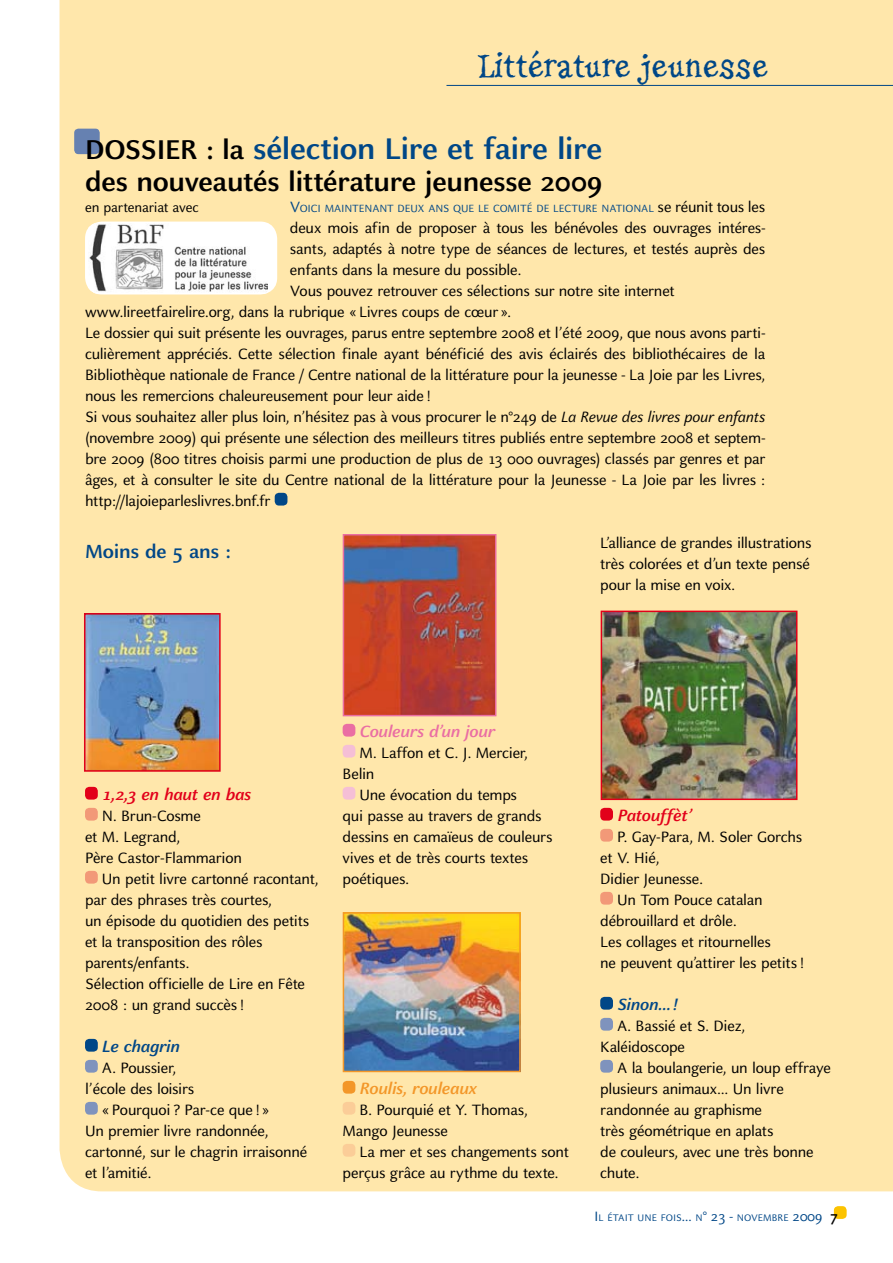
<style>
.page{position:relative;width:893px;height:1263px;background:#fff}
.page>*{position:absolute;margin:0;border:0;box-sizing:border-box;transform-origin:0 0}
.t1{font:500 37.5px "Lire Et Faire Lire Garamome";letter-spacing:.015em;color:#004787}
.t2{font:700 33px "Celeste Sans";letter-spacing:-.015em;color:#004787}
.t3{font:700 30px "Celeste Sans";letter-spacing:-.01em;color:#000}
.t4{font:700 21px "Celeste Sans";letter-spacing:-.015em;color:#004787}
.t5{font:italic 700 18px "Celeste Sans";letter-spacing:-.02em;color:#e2001a}
.t6{font:italic 700 18px "Celeste Sans";letter-spacing:-.02em;color:#004787}
.t7{font:italic 700 18px "Celeste Sans";letter-spacing:-.02em;color:#ea6ea3}
.t8{font:italic 700 18px "Celeste Sans";letter-spacing:-.025em;color:#f39729}
.t9{font:16.5px/21px "Celeste Sans";letter-spacing:-.015em;color:#000}
.t10{font:15px "Celeste Sans";letter-spacing:-.01em;color:#000}
.t11{font:11.55px "Celeste Sans";letter-spacing:-.01em;color:#004787}
.t12{font:10.5px "Celeste Sans";color:#004787}
.s1{font-size:30px;color:#000}
.s2{font-size:16.5px}
.s3{font-size:16.5px;color:#000}
.s4{font-style:italic}
.s5{font-size:15px}
</style>
<div class="page">
<div style="left:60px;top:0;width:833px;height:1191px;background:#ffe7ab"></div>
<div style="left:85px;top:222px;width:192px;height:72px;background:#fff;border-radius:17px"></div>
<img style="left:89px;top:223px;width:179px;height:70px">
<img style="left:87px;top:616px;width:131px;height:153px">
<div style="left:84px;top:613px;width:137px;height:159px;border:2px solid #e2001a"></div>
<img style="left:346px;top:537px;width:147px;height:176px">
<div style="left:343px;top:534px;width:153px;height:182px;border:2px solid #ea6ea3"></div>
<img style="left:604px;top:614px;width:190px;height:183px">
<div style="left:601px;top:611px;width:196px;height:189px;border:2px solid #e2001a"></div>
<img style="left:346px;top:915px;width:172px;height:154px">
<div style="left:343px;top:912px;width:178px;height:160px;border:2px solid #f39729"></div>
<div style="left:74px;top:129px;width:26px;height:25px;background:#6681b1;border-radius:4px"></div>
<div style="left:834px;top:1206px;width:13px;height:13px;background:#fcc300;border-radius:4px"></div>
<hr style="left:446px;top:85px;width:447px;height:1px;background:#004787">
<div style="left:275px;top:493px;width:12px;height:13px;background:#004787;border-radius:4px"></div>
<div style="left:85px;top:787px;width:13px;height:13px;background:#e2001a;border-radius:4px"></div>
<div style="left:85px;top:808px;width:13px;height:13px;background:#f29978;border-radius:4px"></div>
<div style="left:85px;top:871px;width:13px;height:13px;background:#f29978;border-radius:4px"></div>
<div style="left:85px;top:1039px;width:13px;height:13px;background:#004787;border-radius:4px"></div>
<div style="left:85px;top:1060px;width:13px;height:13px;background:#7f93bd;border-radius:4px"></div>
<div style="left:85px;top:1102px;width:13px;height:13px;background:#7f93bd;border-radius:4px"></div>
<div style="left:343px;top:724px;width:12px;height:13px;background:#ea6ea3;border-radius:4px"></div>
<div style="left:343px;top:745px;width:12px;height:13px;background:#f5bfd6;border-radius:4px"></div>
<div style="left:343px;top:787px;width:12px;height:13px;background:#f5bfd6;border-radius:4px"></div>
<div style="left:343px;top:1081px;width:12px;height:13px;background:#f39729;border-radius:4px"></div>
<div style="left:343px;top:1102px;width:12px;height:13px;background:#fbcd98;border-radius:4px"></div>
<div style="left:343px;top:1144px;width:12px;height:13px;background:#fbcd98;border-radius:4px"></div>
<div style="left:600px;top:808px;width:13px;height:13px;background:#e2001a;border-radius:4px"></div>
<div style="left:600px;top:829px;width:13px;height:13px;background:#f29978;border-radius:4px"></div>
<div style="left:600px;top:892px;width:13px;height:13px;background:#f29978;border-radius:4px"></div>
<div style="left:600px;top:997px;width:13px;height:13px;background:#004787;border-radius:4px"></div>
<div style="left:600px;top:1018px;width:13px;height:13px;background:#7f93bd;border-radius:4px"></div>
<div style="left:600px;top:1060px;width:13px;height:13px;background:#7f93bd;border-radius:4px"></div>
<h1 class="t1" style="left:478px;top:44px;width:293px">Littérature jeunesse</h1>
<h2 class="t2" style="left:85px;top:129px;width:519px"><span class="s1">DOSSIER : la</span> sélection Lire et faire lire</h2>
<h3 class="t3" style="left:85px;top:163px;width:519px">des nouveautés littérature jeunesse 2009</h3>
<p class="t11" style="left:290px;top:201px;width:477px"><span class="s2">V</span>oici mai ntenant deux ans que le comité de lecture national <span class="s3">se réunit tous les</span></p>
<p class="t9" style="left:290px;top:217px;width:477px">deux mois afin de proposer à tous les bénévoles des ouvrages intéres-</p>
<p class="t9" style="left:290px;top:238px;width:477px">sants, adaptés à notre type de séances de lectures, et testés auprès des</p>
<p class="t9" style="left:290px;top:259px;width:233px">enfants dans la mesure du possible.</p>
<p class="t9" style="left:290px;top:280px;width:386px">Vous pouvez retrouver ces sélections sur notre site internet</p>
<p class="t9" style="left:85px;top:301px;width:427px">www.lireetfairelire.org, dans la rubrique «Livres coups de cœur».</p>
<p class="t9" style="left:85px;top:322px;width:682px">Le dossier qui suit présente les ouvrages, parus entre septembre 2008 et l’été 2009, que nous avons parti-</p>
<p class="t9" style="left:85px;top:343px;width:682px">culièrement appréciés. Cette sélection finale ayant bénéficié des avis éclairés des bibliothécaires de la</p>
<p class="t9" style="left:85px;top:364px;width:682px">Bibliothèque nationale de France / Centre national de la littérature pour la jeunesse - La Joie par les Livres,</p>
<p class="t9" style="left:85px;top:385px;width:347px">nous les remercions chaleureusement pour leur aide !</p>
<p class="t9" style="left:85px;top:406px;width:682px">Si vous souhaitez aller plus loin, n’hésitez pas à vous procurer le n°249 de <span class="s4">La Revue des livres pour enfants</span></p>
<p class="t9" style="left:85px;top:427px;width:682px">(novembre 2009) qui présente une sélection des meilleurs titres publiés entre septembre 2008 et septem-</p>
<p class="t9" style="left:85px;top:448px;width:682px">bre 2009 (800 titres choisis parmi une production de plus de 13 000 ouvrages) classés par genres et par</p>
<p class="t9" style="left:85px;top:469px;width:682px">âges, et à consulter le site du Centre national de la littérature pour la Jeunesse - La Joie par les livres :</p>
<p class="t9" style="left:85px;top:490px;width:187px">http://lajoieparleslivres.bnf.fr</p>
<p class="t10" style="left:85px;top:198px;width:115px">en partenariat avec</p>
<p class="t4" style="left:85px;top:539px;width:147px">Moins de 5 ans :</p>
<p class="t9" style="left:600px;top:532px;width:213px;text-align:justify">L’alliance de grandes illustrations très colorées et d’un texte pensé pour la mise en voix.</p>
<p class="t5" style="left:103px;top:783px;width:150px">1,2,3 en haut en bas</p>
<p class="t9" style="left:102px;top:805px;width:101px">N. Brun-Cosme</p>
<p class="t9" style="left:85px;top:826px;width:97px">et M. Legrand,</p>
<p class="t9" style="left:85px;top:847px;width:158px">Père Castor-Flammarion</p>
<p class="t9" style="left:102px;top:868px;width:218px">Un petit livre cartonné racontant,</p>
<p class="t9" style="left:85px;top:889px;width:188px">par des phrases très courtes,</p>
<p class="t9" style="left:85px;top:910px;width:226px">un épisode du quotidien des petits</p>
<p class="t9" style="left:85px;top:931px;width:179px">et la transposition des rôles</p>
<p class="t9" style="left:85px;top:952px;width:106px">parents/enfants.</p>
<p class="t9" style="left:85px;top:973px;width:222px">Sélection officielle de Lire en Fête</p>
<p class="t9" style="left:85px;top:994px;width:160px">2008 : un grand succès!</p>
<p class="t6" style="left:102px;top:1035px;width:80px">Le chagrin</p>
<p class="t9" style="left:102px;top:1057px;width:76px">A. Poussier,</p>
<p class="t9" style="left:85px;top:1078px;width:111px">l’école des loisirs</p>
<p class="t9" style="left:102px;top:1099px;width:169px">«Pourquoi? Par-ce que !»</p>
<p class="t9" style="left:85px;top:1120px;width:185px">Un premier livre randonnée,</p>
<p class="t9" style="left:85px;top:1141px;width:224px">cartonné, sur le chagrin irraisonné</p>
<p class="t9" style="left:85px;top:1162px;width:68px">et l’amitié.</p>
<p class="t7" style="left:360px;top:720px;width:137px">Couleurs d’un jour</p>
<p class="t9" style="left:343px;top:742px;width:187px;text-indent:17px">M. Laffon et C. J. Mercier,<br>Belin</p>
<p class="t9" style="left:343px;top:784px;width:211px;text-indent:17px">Une évocation du temps<br>qui passe au travers de grands dessins en camaïeus de couleurs vives et de très courts textes poétiques.</p>
<p class="t8" style="left:360px;top:1077px;width:119px">Roulis, rouleaux</p>
<p class="t9" style="left:343px;top:1099px;width:187px;text-indent:17px">B. Pourquié et Y. Thomas,<br>Mango Jeunesse</p>
<p class="t9" style="left:343px;top:1141px;width:228px;text-indent:17px">La mer et ses changements sont perçus grâce au rythme du texte.</p>
<p class="t5" style="left:618px;top:804px;width:75px">Patouffèt’</p>
<p class="t9" style="left:617px;top:826px;width:187px">P. Gay-Para, M. Soler Gorchs</p>
<p class="t9" style="left:600px;top:847px;width:61px">et V. Hié,</p>
<p class="t9" style="left:600px;top:868px;width:104px">Didier Jeunesse.</p>
<p class="t9" style="left:617px;top:889px;width:147px">Un Tom Pouce catalan</p>
<p class="t9" style="left:600px;top:910px;width:138px">débrouillard et drôle.</p>
<p class="t9" style="left:600px;top:931px;width:172px">Les collages et ritournelles</p>
<p class="t9" style="left:600px;top:952px;width:205px">ne peuvent qu’attirer les petits!</p>
<p class="t6" style="left:617px;top:993px;width:62px">Sinon…!</p>
<p class="t9" style="left:600px;top:1015px;width:146px;text-indent:17px">A. Bassié et S. Diez,<br>Kaléidoscope</p>
<p class="t9" style="left:600px;top:1057px;width:232px;text-indent:17px">A la boulangerie, un loup effraye plusieurs animaux… Un livre randonnée au graphisme<br>très géométrique en aplats<br>de couleurs, avec une très bonne chute.</p>
<p class="t12" style="left:594px;top:1212px;width:230px"><span class="s5">I</span>l était une foi s<span class="s5">...</span> n<span class="s5">° 23 -</span> novembre <span class="s5">2009</span></p>
</div>
